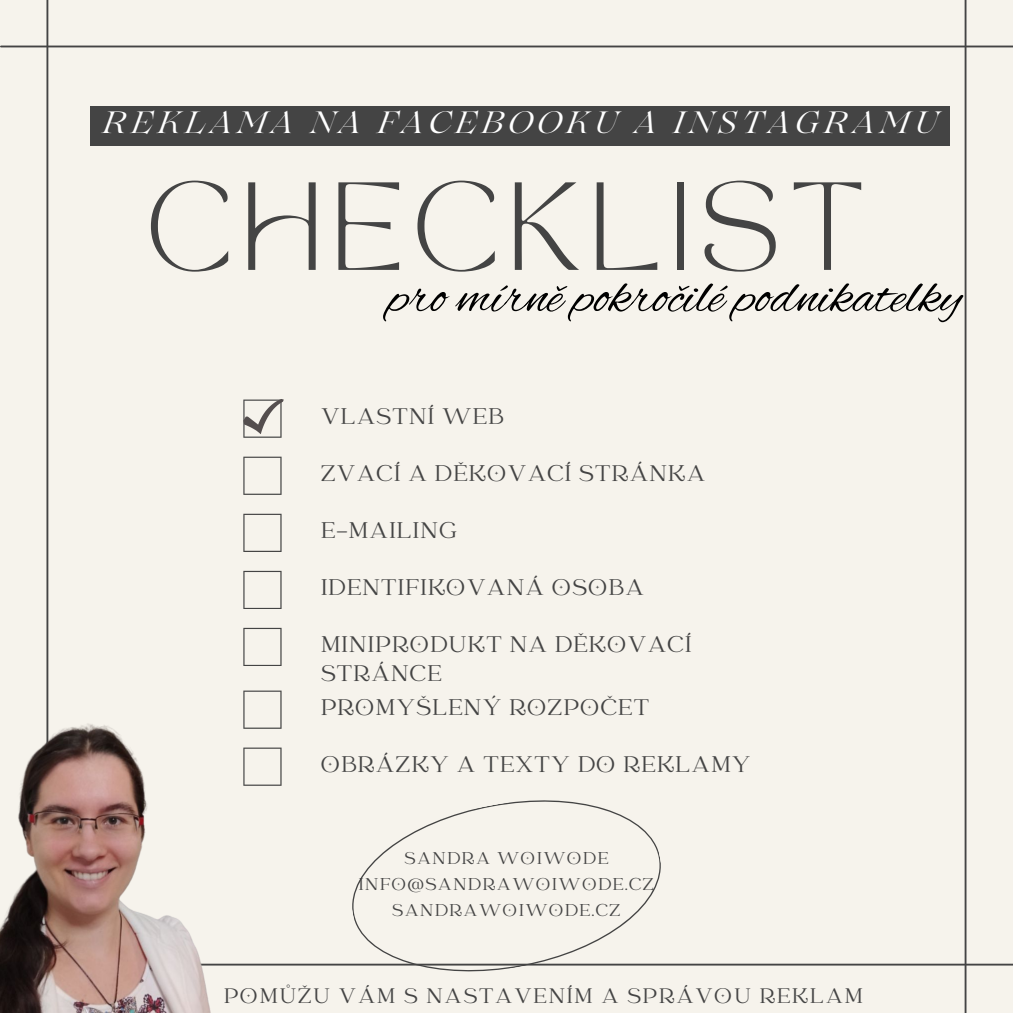
<style>
.page{position:relative;width:1013px;height:1013px;background:#fff}
.page>*{position:absolute;margin:0;border:0;box-sizing:border-box;transform-origin:0 0}
.t1{font:87.5px "TAN MONCHERI Regular";letter-spacing:.1em;color:#444}
.t2{font:55px "Alex Brush";color:#000}
.t3{font:italic 30.75px "Lovelace";letter-spacing:.15em;color:#fff}
.t4{font:25px/29px "Catchy Mager";letter-spacing:.05em;color:#444}
.t5{font:23.25px "Catchy Mager";letter-spacing:.08em;color:#444}
.t6{font:18.88px "Catchy Mager";letter-spacing:.08em;color:#444}
</style>
<div class="page">
<div style="left:0;top:0;width:1012px;height:1012px;background:#f6f3ec"></div>
<svg style="left:243px;top:456px;width:38px;height:39px"></svg>
<svg style="left:243px;top:514px;width:38px;height:38px"></svg>
<svg style="left:243px;top:571px;width:38px;height:38px"></svg>
<svg style="left:243px;top:628px;width:38px;height:38px"></svg>
<div style="left:90px;top:107px;width:860px;height:39px;background:#444"></div>
<hr style="left:1px;top:46px;width:1011px;height:1px;background:#444">
<hr style="left:1px;top:963px;width:1011px;height:2px;background:#444">
<hr style="left:964px;top:0;width:2px;height:1012px;background:#444">
<hr style="left:46px;top:0;width:2px;height:1012px;background:#444">
<img style="left:0;top:713px;width:276px;height:299px">
<svg style="left:338px;top:800px;width:337px;height:172px"></svg>
<svg style="left:243px;top:690px;width:38px;height:38px"></svg>
<svg style="left:243px;top:399px;width:41px;height:39px"></svg>
<svg style="left:243px;top:747px;width:38px;height:38px"></svg>
<p class="t3" style="left:103px;top:111px;width:837px">REKLAMA NA FACEBOOKU A INSTAGRAMU</p>
<p class="t1" style="left:146px;top:181px;width:721px">CHECKLIST</p>
<p class="t2" style="left:388px;top:265px;width:574px">pro mírně pokročilé podnikatelky</p>
<p class="t4" style="left:321px;top:403px;width:184px">VLASTNÍ WEB</p>
<p class="t4" style="left:321px;top:460px;width:386px">ZVACÍ A DĚKOVACÍ STRÁNKA</p>
<p class="t4" style="left:321px;top:517px;width:137px">E-MAILING</p>
<p class="t4" style="left:321px;top:574px;width:324px">IDENTIFIKOVANÁ OSOBA</p>
<p class="t4" style="left:321px;top:631px;width:372px">MINIPRODUKT NA DĚKOVACÍ<br>STRÁNCE</p>
<p class="t4" style="left:321px;top:694px;width:330px">PROMYŠLENÝ ROZPOČET</p>
<p class="t4" style="left:321px;top:751px;width:431px">OBRÁZKY A TEXTY DO REKLAMY</p>
<p class="t6" style="left:404px;top:849px;width:205px">SANDRA WOIWODE</p>
<p class="t6" style="left:359px;top:875px;width:296px">INFO@SANDRAWOIWODE.CZ</p>
<p class="t6" style="left:392px;top:901px;width:230px">SANDRAWOIWODE.CZ</p>
<p class="t5" style="left:224px;top:984px;width:640px">POMŮŽU VÁM S NASTAVENÍM A SPRÁVOU REKLAM</p>
</div>
